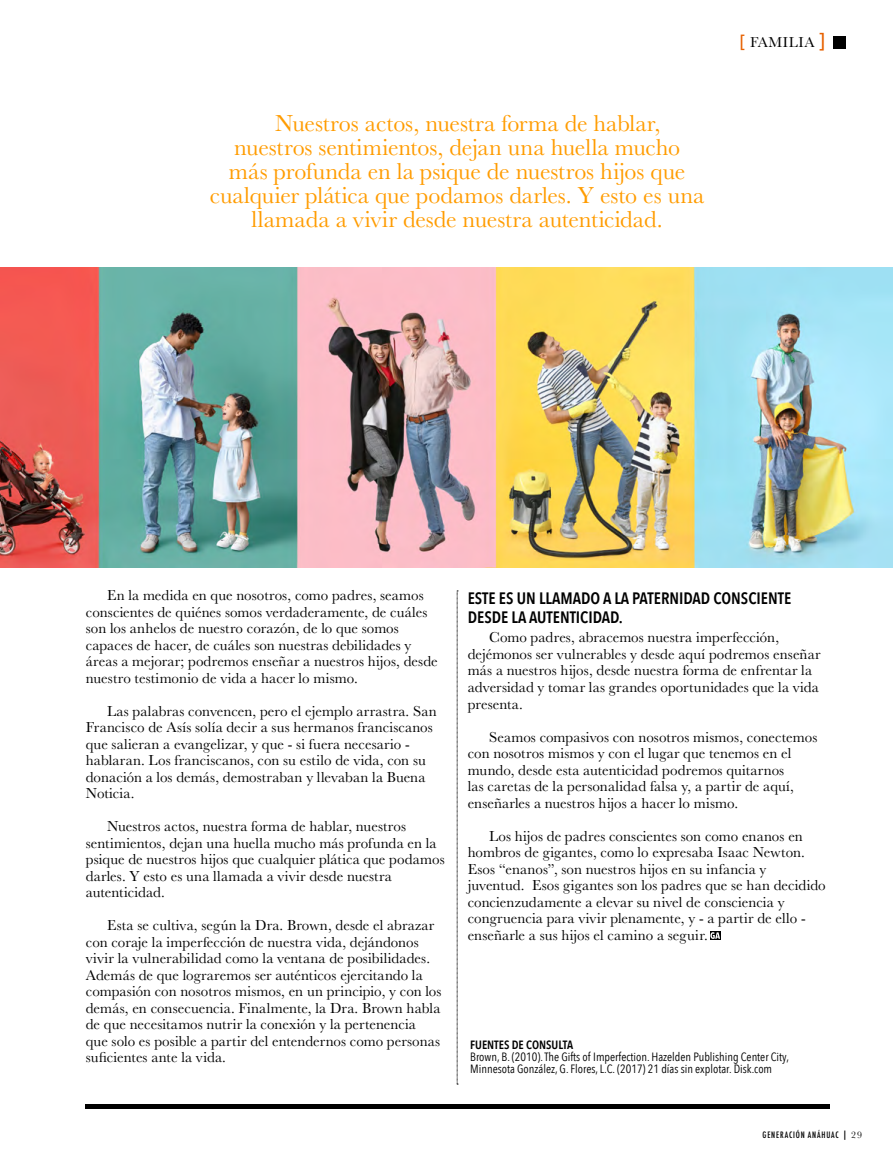
<style>
.page{position:relative;width:893px;height:1170px;background:#fff}
.page>*{position:absolute;margin:0;border:0;box-sizing:border-box;transform-origin:0 0}
.t1{font:24px "Baskerville";letter-spacing:-.005em;color:#ff9c00}
.t2{font:600 16.5px/19.4px "Avenir Next Condensed";color:#000}
.t3{font:15px/16.5px "Baskerville";letter-spacing:.005em;color:#000}
.t4{font:14.85px "Baskerville";letter-spacing:.04em;color:#000}
.t5{font:12px/12px "Avenir Next Condensed";color:#000}
.t6{font:600 12px "Avenir Next Condensed";color:#000}
.t7{font:500 condensed 8.55px "Futura";letter-spacing:.095em;color:#000}
.s1{font-family:"Futura";font-weight:500;font-stretch:condensed;color:#e76100}
.s2{font-family:"Futura";font-weight:500;font-stretch:condensed;font-size:17.1px;color:#e76100}
.s3{font-size:9.9px}
.s4{font-family:"Baskerville";font-weight:400;font-stretch:normal;font-size:9.9px}
</style>
<div class="page">
<div style="left:85px;top:1103px;width:744px;height:5px;background:#000"></div>
<div style="left:833px;top:36px;width:13px;height:12px;background:#000"></div>
<img style="left:0;top:267px;width:893px;height:300px">
<div style="left:710px;top:930px;width:10px;height:9px;background:#000"></div>
<svg style="left:710px;top:932px;width:10px;height:6px"></svg>
<svg style="left:457px;top:590px;width:1px;height:494px"></svg>
<h1 class="t1" style="left:275px;top:107px;width:387px">Nuestros actos, nuestra forma de hablar,</h1>
<h1 class="t1" style="left:234px;top:131px;width:448px">nuestros sentimientos, dejan una huella mucho</h1>
<h1 class="t1" style="left:229px;top:155px;width:458px">más profunda en la psique de nuestros hijos que</h1>
<h1 class="t1" style="left:210px;top:179px;width:496px">cualquier plática que podamos darles. Y esto es una</h1>
<h1 class="t1" style="left:251px;top:203px;width:413px">llamada a vivir desde nuestra autenticidad.</h1>
<p class="t4" style="left:740px;top:33px;width:87px"><span class="s1">[</span> FAMILIA <span class="s2">]</span></p>
<p class="t3" style="left:86px;top:587px;width:353px;text-indent:21px">En la medida en que nosotros, como padres, seamos conscientes de quiénes somos verdaderamente, de cuáles son los anhelos de nuestro corazón, de lo que somos capaces de hacer, de cuáles son nuestras debilidades y áreas a mejorar; podremos enseñar a nuestros hijos, desde nuestro testimonio de vida a hacer lo mismo.</p>
<p class="t3" style="left:86px;top:702px;width:352px;text-indent:21px">Las palabras convencen, pero el ejemplo arrastra. San Francisco de Asís solía decir a sus hermanos franciscanos que salieran a evangelizar, y que - si fuera necesario - hablaran. Los franciscanos, con su estilo de vida, con su donación a los demás, demostraban y llevaban la Buena Noticia.</p>
<p class="t3" style="left:86px;top:818px;width:360px;text-indent:21px">Nuestros actos, nuestra forma de hablar, nuestros sentimientos, dejan una huella mucho más profunda en la psique de nuestros hijos que cualquier plática que podamos darles. Y esto es una llamada a vivir desde nuestra autenticidad.</p>
<p class="t3" style="left:86px;top:917px;width:357px;text-indent:21px">Esta se cultiva, según la Dra. Brown, desde el abrazar con coraje la imperfección de nuestra vida, dejándonos vivir la vulnerabilidad como la ventana de posibilidades.<br>Además de que lograremos ser auténticos ejercitando la compasión con nosotros mismos, en un principio, y con los demás, en consecuencia. Finalmente, la Dra. Brown habla de que necesitamos nutrir la conexión y la pertenencia que solo es posible a partir del entendernos como personas suficientes ante la vida.</p>
<p class="t2" style="left:468px;top:587px;width:325px">ESTE ES UN LLAMADO A LA PATERNIDAD CONSCIENTE<br>DESDE LA AUTENTICIDAD.</p>
<p class="t3" style="left:468px;top:629px;width:354px;text-indent:21px">Como padres, abracemos nuestra imperfección, dejémonos ser vulnerables y desde aquí podremos enseñar más a nuestros hijos, desde nuestra forma de enfrentar la adversidad y tomar las grandes oportunidades que la vida presenta.</p>
<p class="t3" style="left:468px;top:728px;width:351px;text-indent:21px">Seamos compasivos con nosotros mismos, conectemos con nosotros mismos y con el lugar que tenemos en el mundo, desde esta autenticidad podremos quitarnos<br>las caretas de la personalidad falsa y, a partir de aquí, enseñarles a nuestros hijos a hacer lo mismo.</p>
<p class="t3" style="left:468px;top:827px;width:360px;text-indent:21px">Los hijos de padres conscientes son como enanos en hombros de gigantes, como lo expresaba Isaac Newton.<br>Esos “enanos”, son nuestros hijos en su infancia y juventud. Esos gigantes son los padres que se han decidido concienzudamente a elevar su nivel de consciencia y congruencia para vivir plenamente, y - a partir de ello - enseñarle a sus hijos el camino a seguir.</p>
<p class="t6" style="left:470px;top:1034px;width:104px">FUENTES DE CONSULTA</p>
<p class="t5" style="left:470px;top:1050px;width:320px">Brown, B. (2010). The Gifts of Imperfection. Hazelden Publishing Center City,<br>Minnesota González, G. Flores, L.C. (2017) 21 días sin explotar. Disk.com</p>
<p class="t7" style="left:762px;top:1128px;width:101px">GENERACIÓN ANÁHUAC <span class="s3">|</span> <span class="s4">29</span></p>
</div>
